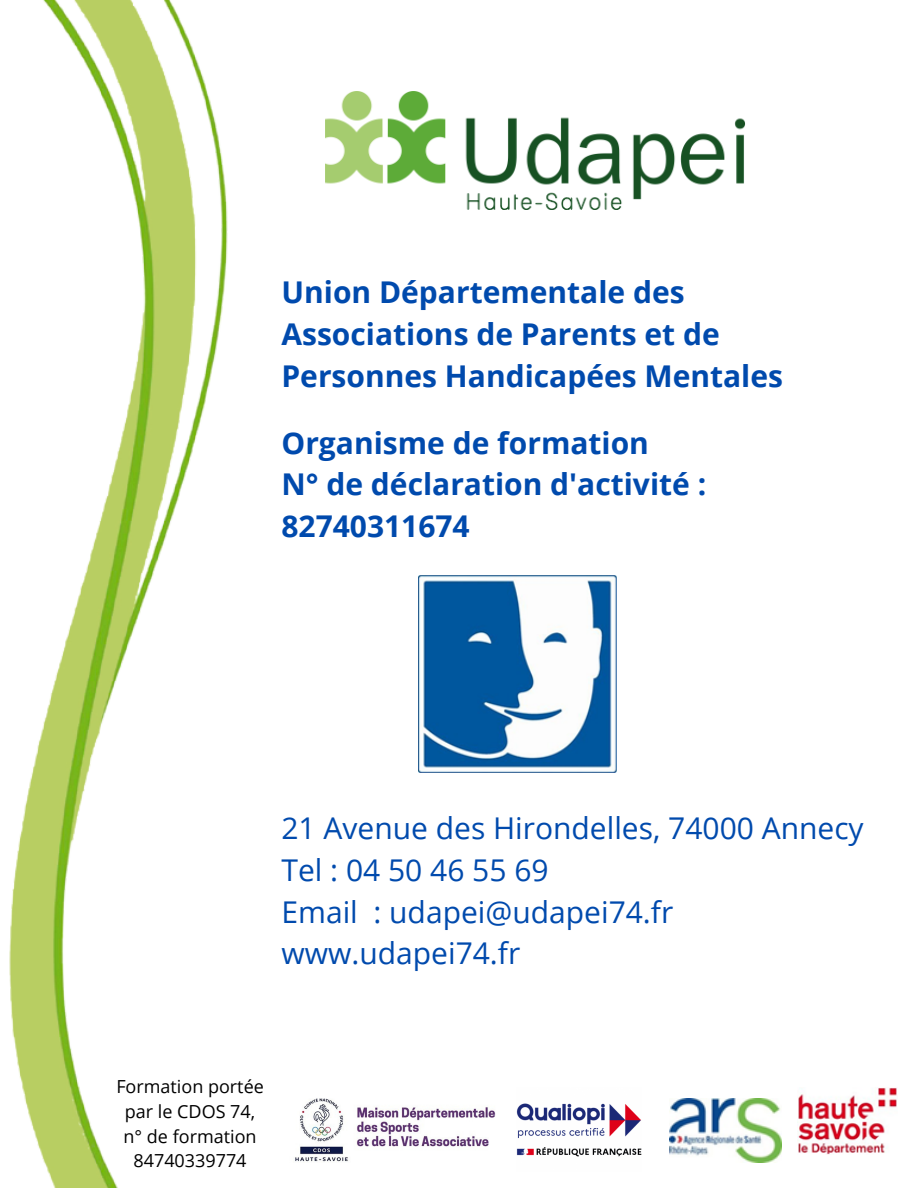
<style>
.page{position:relative;width:918px;height:1188px;background:#fff}
.page>*{position:absolute;margin:0;border:0;box-sizing:border-box;transform-origin:0 0}
.t1{font:700 30px/41.7px "Open Sans";color:#004aad}
.t2{font:30px/41.7px "Open Sans";color:#004aad}
.t3{font:18px/24.8px "Open Sans";color:#000;text-align:center}
</style>
<div class="page">
<img style="left:326px;top:92px;width:419px;height:118px">
<img style="left:9px;top:0;width:219px;height:1188px">
<img style="left:418px;top:575px;width:198px;height:197px">
<img style="left:295px;top:1098px;width:201px;height:64px">
<img style="left:517px;top:1103px;width:125px;height:54px">
<img style="left:669px;top:1098px;width:113px;height:64px">
<img style="left:798px;top:1088px;width:99px;height:66px">
<p class="t1" style="left:281px;top:271px;width:503px">Union Départementale des<br>Associations de Parents et de<br>Personnes Handicapées Mentales</p>
<p class="t1" style="left:281px;top:421px;width:426px">Organisme de formation<br>N° de déclaration d'activité :<br>82740311674</p>
<p class="t2" style="left:281px;top:807px;width:584px">21 Avenue des Hirondelles, 74000 Annecy<br>Tel : 04 50 46 55 69<br>Email : udapei@udapei74.fr www.udapei74.fr</p>
<p class="t3" style="left:116px;top:1074px;width:149px">Formation portée par le CDOS 74, n° de formation<br>84740339774</p>
</div>
